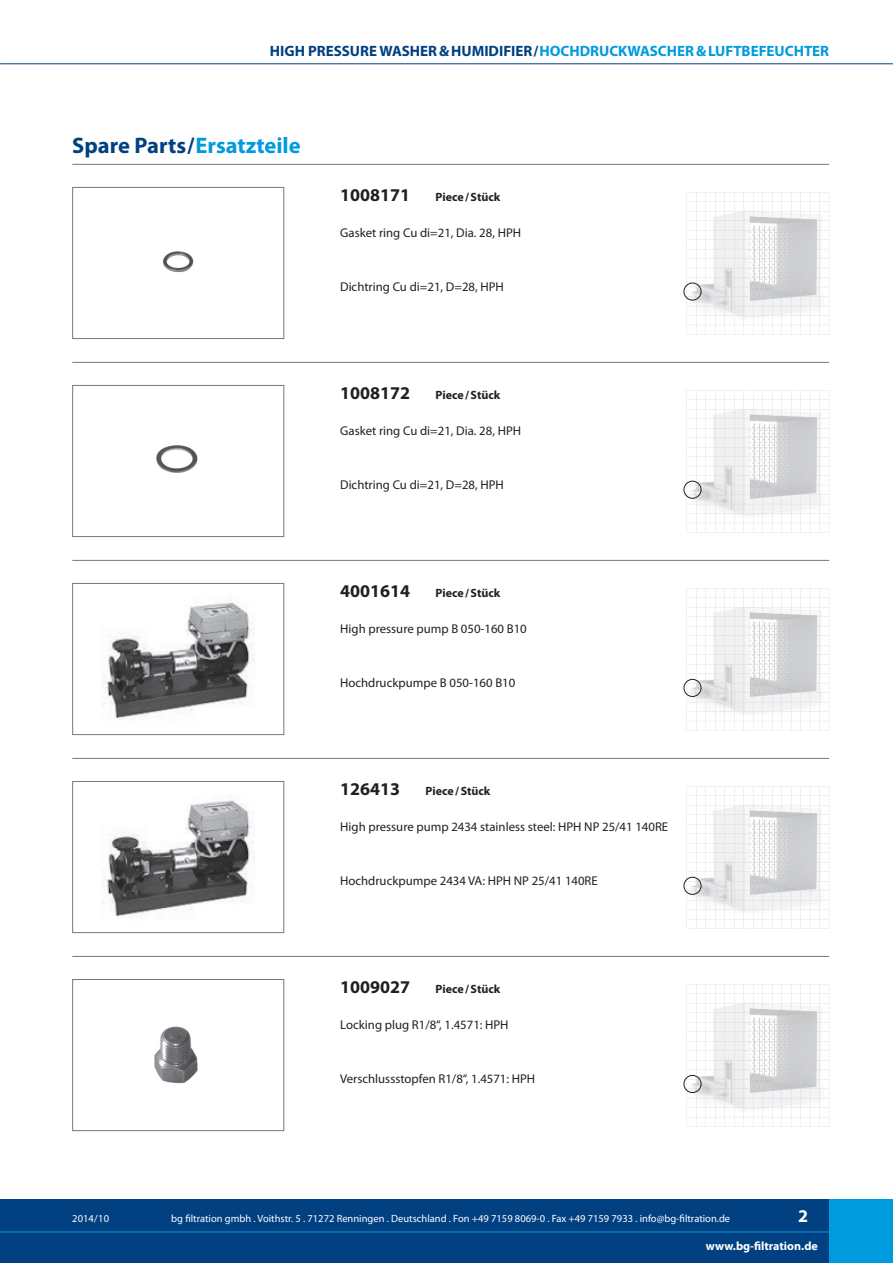
<style>
.page{position:relative;width:893px;height:1263px;background:#fff}
.page>*{position:absolute;margin:0;border:0;box-sizing:border-box;transform-origin:0 0}
.t1{font:700 22.5px "Myriad Pro";color:#014081}
.t2{font:700 18px "Myriad Pro";color:#231f20}
.t3{font:700 18px "Myriad Pro";color:#fff}
.t4{font:700 15px "Myriad Pro";color:#009bde}
.t5{font:12.75px "Myriad Pro";color:#231f20}
.t6{font:700 12px "Myriad Pro";color:#231f20}
.t7{font:700 12px "Myriad Pro";color:#fff}
.t8{font:10.5px "Myriad Pro";color:#fff}
.s1{color:#014081}
.s2{color:#009bde}
</style>
<div class="page">
<svg style="left:687px;top:192px;width:142px;height:143px"></svg>
<img style="left:687px;top:210px;width:138px;height:115px">
<svg style="left:687px;top:390px;width:142px;height:143px"></svg>
<img style="left:687px;top:408px;width:138px;height:115px">
<svg style="left:687px;top:588px;width:142px;height:143px"></svg>
<img style="left:687px;top:606px;width:138px;height:115px">
<svg style="left:687px;top:786px;width:142px;height:143px"></svg>
<img style="left:687px;top:804px;width:138px;height:115px">
<svg style="left:687px;top:984px;width:142px;height:143px"></svg>
<img style="left:687px;top:1002px;width:138px;height:115px">
<div style="left:0;top:1199px;width:829px;height:64px;background:#014081"></div>
<div style="left:829px;top:1199px;width:64px;height:64px;background:#009bde"></div>
<hr style="left:0;top:63px;width:893px;height:1px;background:#014081">
<hr style="left:0;top:1231px;width:893px;height:1px;background:#009bde">
<hr style="left:72px;top:164px;width:757px;height:1px;background:#76787b">
<hr style="left:72px;top:362px;width:757px;height:1px;background:#76787b">
<hr style="left:72px;top:560px;width:757px;height:1px;background:#76787b">
<hr style="left:72px;top:758px;width:757px;height:1px;background:#76787b">
<hr style="left:72px;top:956px;width:757px;height:1px;background:#76787b">
<img style="left:163px;top:251px;width:31px;height:21px">
<div style="left:72px;top:187px;width:212px;height:152px;border:1px solid #76787b"></div>
<img style="left:156px;top:445px;width:42px;height:28px">
<div style="left:72px;top:385px;width:212px;height:152px;border:1px solid #76787b"></div>
<img style="left:102px;top:598px;width:153px;height:121px">
<div style="left:72px;top:583px;width:212px;height:152px;border:1px solid #76787b"></div>
<img style="left:102px;top:796px;width:153px;height:121px">
<div style="left:72px;top:781px;width:212px;height:152px;border:1px solid #76787b"></div>
<img style="left:154px;top:1026px;width:44px;height:58px">
<div style="left:72px;top:979px;width:212px;height:152px;border:1px solid #76787b"></div>
<div style="left:684px;top:283px;width:17px;height:17px;border:1px solid #231f20;border-radius:50%"></div>
<div style="left:684px;top:481px;width:17px;height:18px;border:1px solid #231f20;border-radius:50%"></div>
<div style="left:684px;top:679px;width:17px;height:18px;border:1px solid #231f20;border-radius:50%"></div>
<div style="left:684px;top:1075px;width:17px;height:18px;border:1px solid #231f20;border-radius:50%"></div>
<div style="left:684px;top:877px;width:17px;height:18px;border:1px solid #231f20;border-radius:50%"></div>
<p class="t4" style="left:270px;top:42px;width:561px"><span class="s1">HIGH PRESSURE WASHER &amp; HUMIDIFIER/</span>HOCHDRUCKWASCHER &amp; LUFTBEFEUCHTER</p>
<h1 class="t1" style="left:72px;top:133px;width:230px">Spare Parts / <span class="s2">Ersatzteile</span></h1>
<h2 class="t2" style="left:340px;top:185px;width:71px">1008171</h2>
<p class="t6" style="left:436px;top:190px;width:66px">Piece / Stück</p>
<p class="t5" style="left:340px;top:225px;width:182px">Gasket ring Cu di=21, Dia. 28, HPH</p>
<p class="t5" style="left:340px;top:279px;width:165px">Dichtring Cu di=21, D=28, HPH</p>
<h2 class="t2" style="left:340px;top:383px;width:71px">1008172</h2>
<p class="t6" style="left:436px;top:388px;width:66px">Piece / Stück</p>
<p class="t5" style="left:340px;top:423px;width:182px">Gasket ring Cu di=21, Dia. 28, HPH</p>
<p class="t5" style="left:340px;top:477px;width:165px">Dichtring Cu di=21, D=28, HPH</p>
<h2 class="t2" style="left:340px;top:581px;width:71px">4001614</h2>
<p class="t6" style="left:436px;top:586px;width:66px">Piece / Stück</p>
<p class="t5" style="left:340px;top:621px;width:188px">High pressure pump B 050-160 B10</p>
<p class="t5" style="left:340px;top:675px;width:177px">Hochdruckpumpe B 050-160 B10</p>
<h2 class="t2" style="left:340px;top:779px;width:61px">126413</h2>
<p class="t6" style="left:426px;top:784px;width:66px">Piece / Stück</p>
<p class="t5" style="left:340px;top:819px;width:329px">High pressure pump 2434 stainless steel: HPH NP 25/41 140RE</p>
<p class="t5" style="left:340px;top:873px;width:259px">Hochdruckpumpe 2434 VA: HPH NP 25/41 140RE</p>
<h2 class="t2" style="left:340px;top:977px;width:71px">1009027</h2>
<p class="t6" style="left:436px;top:982px;width:66px">Piece / Stück</p>
<p class="t5" style="left:340px;top:1017px;width:170px">Locking plug R1/8“, 1.4571: HPH</p>
<p class="t5" style="left:340px;top:1071px;width:197px">Verschlussstopfen R1/8“, 1.4571: HPH</p>
<p class="t8" style="left:72px;top:1212px;width:38px">2014 / 10</p>
<p class="t8" style="left:171px;top:1212px;width:560px">bg filtration gmbh . Voithstr. 5 . 71272 Renningen . Deutschland . Fon +49 7159 8069-0 . Fax +49 7159 7933 . info@bg-filtration.de</p>
<h2 class="t3" style="left:798px;top:1206px;width:11px">2</h2>
<p class="t7" style="left:706px;top:1239px;width:114px">www.bg-filtration.de</p>
</div>
